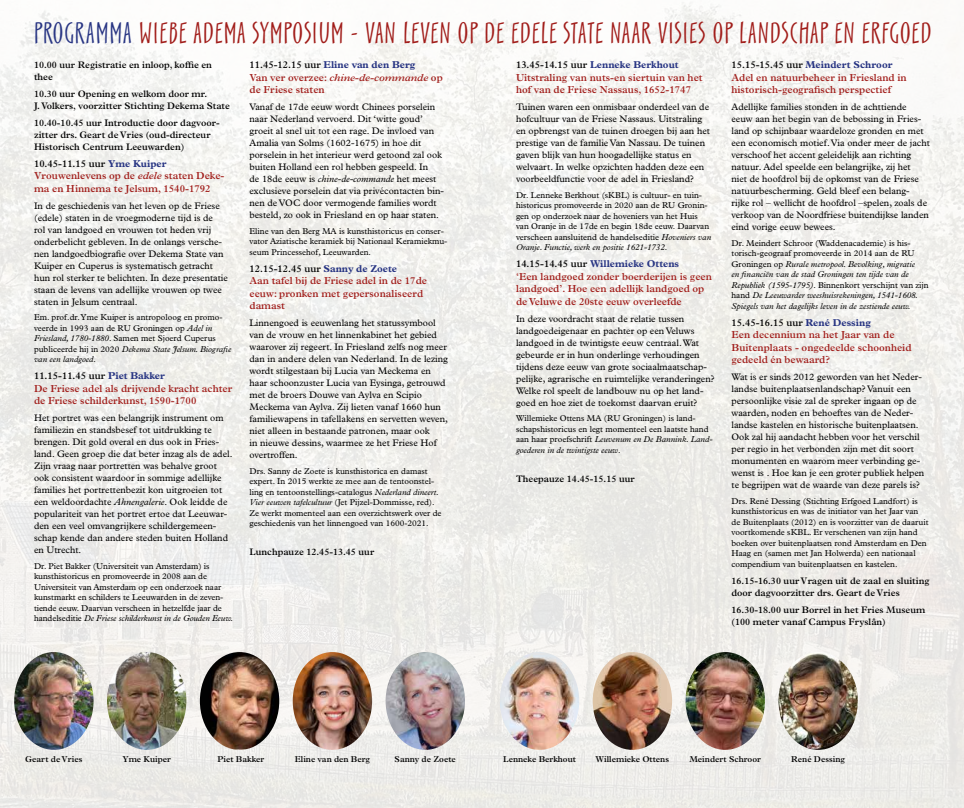
<style>
.page{position:relative;width:964px;height:808px;background:#fff}
.page>*{position:absolute;margin:0;border:0;box-sizing:border-box;transform-origin:0 0}
.t1{font:32px "Scamp";letter-spacing:.035em;color:#a11d1a}
.t2{font:600 10.2px/12.5px "Plantin";color:#a11d1a}
.t3{font:700 10px "Plantin";color:#283583}
.t4{font:600 10px "Plantin";color:#000}
.t5{font:9.5px/12px "Plantin";color:#000}
.t6{font:600 9.5px/12px "Plantin";color:#000}
.t7{font:8.5px/10.5px "Plantin";color:#000}
.t8{font:italic 8.5px/10.5px "Plantin";color:#000}
.t9{font:600 8.5px "Plantin";color:#000}
.s1{color:#283583}
.s2{font-weight:700;color:#283583}
.s3{font-style:italic}
.s4{font-weight:600;color:#000}
.s5{font-style:normal}
</style>
<div class="page">
<img style="left:0;top:2px;width:964px;height:806px">
<img style="left:14px;top:652px;width:80px;height:98px">
<img style="left:386px;top:652px;width:79px;height:98px">
<img style="left:200px;top:652px;width:79px;height:98px">
<img style="left:593px;top:652px;width:79px;height:98px">
<img style="left:107px;top:652px;width:79px;height:98px">
<img style="left:500px;top:652px;width:79px;height:98px">
<img style="left:293px;top:652px;width:79px;height:98px">
<img style="left:685px;top:652px;width:80px;height:98px">
<img style="left:778px;top:652px;width:80px;height:98px">
<h1 class="t1" style="left:34px;top:18px;width:898px"><span class="s1">PROGRAMMA</span> WIEBE ADEMA SYMPOSIUM - VAN LEVEN OP DE EDELE STATE NAAR VISIES OP LANDSCHAP EN ERFGOED</h1>
<p class="t6" style="left:34px;top:59px;width:179px">10.00 uur Registratie en inloop, koffie en thee</p>
<p class="t6" style="left:34px;top:88px;width:197px">10.30 uur Opening en welkom door mr.<br>J. Volkers, voorzitter Stichting Dekema State</p>
<p class="t6" style="left:34px;top:117px;width:187px">10.40-10.45 uur Introductie door dagvoor&shy;zitter drs. Geart de Vries (oud-directeur<br>Historisch Centrum Leeuwarden)</p>
<p class="t4" style="left:34px;top:158px;width:134px">10.45-11.15 uur <span class="s2">Yme Kuiper</span></p>
<p class="t2" style="left:34px;top:170px;width:192px">Vrouwenlevens op de <span class="s3">edele</span> staten Deke&shy;ma en Hinnema te Jelsum, 1540-1792</p>
<p class="t5" style="left:34px;top:199px;width:195px">In de geschiedenis van het leven op de Friese (edele) staten in de vroegmoderne tijd is de<br>rol van landgoed en vrouwen tot heden vrij onderbelicht gebleven. In de onlangs versche&shy;nen landgoedbiografie over Dekema State van Kuiper en Cuperus is systematisch getracht hun rol sterker te belichten. In deze presentatie staan de levens van adellijke vrouwen op twee staten in Jelsum centraal.</p>
<p class="t7" style="left:34px;top:312px;width:199px">Em. prof.dr. Yme Kuiper is antropoloog en promo&shy;veerde in 1993 aan de RU Groningen op <span class="s3">Adel in Friesland, 1780-1880</span>. Samen met Sjoerd Cuperus publiceerde hij in 2020 <span class="s3">Dekema State Jelsum. Biografie van een landgoed</span>.</p>
<p class="t4" style="left:34px;top:370px;width:132px">11.15-11.45 uur <span class="s2">Piet Bakker</span></p>
<p class="t2" style="left:34px;top:382px;width:200px">De Friese adel als drijvende kracht achter de Friese schilderkunst, 1590-1700</p>
<p class="t5" style="left:34px;top:412px;width:200px">Het portret was een belangrijk instrument om familiezin en standsbesef tot uitdrukking te brengen. Dit gold overal en dus ook in Fries&shy;land. Geen groep die dat beter inzag als de adel.<br>Zijn vraag naar portretten was behalve groot ook consistent waardoor in sommige adellijke families het portrettenbezit kon uitgroeien tot een weldoordachte <span class="s3">Ahnengalerie</span>. Ook leidde de populariteit van het portret ertoe dat Leeuwar&shy;den een veel omvangrijkere schildergemeen&shy;schap kende dan andere steden buiten Holland en Utrecht.</p>
<p class="t7" style="left:34px;top:561px;width:201px">Dr. Piet Bakker (Universiteit van Amsterdam) is kunsthistoricus en promoveerde in 2008 aan de Universiteit van Amsterdam op een onderzoek naar kunstmarkt en schilders te Leeuwarden in de zeven&shy;tiende eeuw. Daarvan verscheen in hetzelfde jaar de handelseditie <span class="s3">De Friese schilderkunst in de Gouden Eeuw.</span></p>
<p class="t3" style="left:249px;top:59px;width:167px"><span class="s4">11.45-12.15 uur</span> Eline van den Berg</p>
<p class="t2" style="left:249px;top:71px;width:195px">Van ver overzee: <span class="s3">chine-de-commande</span> op de Friese staten</p>
<p class="t5" style="left:249px;top:101px;width:196px">Vanaf de 17de eeuw wordt Chinees porselein naar Nederland vervoerd. Dit ‘witte goud’ groeit al snel uit tot een rage. De invloed van Amalia van Solms (1602-1675) in hoe dit porselein in het interieur werd getoond zal ook buiten Holland een rol hebben gespeeld. In<br>de 18de eeuw is <span class="s3">chine-de-commande</span> het meest exclusieve porselein dat via privécontacten bin&shy;nen de VOC door vermogende families wordt besteld, zo ook in Friesland en op haar staten.</p>
<p class="t7" style="left:249px;top:226px;width:199px">Eline van den Berg MA is kunsthistoricus en conser&shy;vator Aziatische keramiek bij Nationaal Keramiekmu&shy;seum Princessehof, Leeuwarden.</p>
<p class="t4" style="left:249px;top:263px;width:149px">12.15-12.45 uur <span class="s2">Sanny de Zoete</span></p>
<p class="t2" style="left:249px;top:275px;width:179px">Aan tafel bij de Friese adel in de 17de eeuw: pronken met gepersonaliseerd damast</p>
<p class="t5" style="left:249px;top:317px;width:200px">Linnengoed is eeuwenlang het statussymbool van de vrouw en het linnenkabinet het gebied waarover zij regeert. In Friesland zelfs nog meer dan in andere delen van Nederland. In de lezing wordt stilgestaan bij Lucia van Meckema en haar schoonzuster Lucia van Eysinga, getrouwd met de broers Douwe van Aylva en Scipio Meckema van Aylva. Zij lieten vanaf 1660 hun familiewapens in tafellakens en servetten weven, niet alleen in bestaande patronen, maar ook<br>in nieuwe dessins, waarmee ze het Friese Hof overtroffen.</p>
<p class="t7" style="left:249px;top:466px;width:194px">Drs. Sanny de Zoete is kunsthistorica en damast expert. In 2015 werkte ze mee aan de tentoonstel&shy;ling en tentoonstellings-catalogus <span class="s3">Nederland dineert.<br>Vier eeuwen tafelcultuur</span> (Jet Pijzel-Dommisse, red).<br>Ze werkt momenteel aan een overzichtswerk over de geschiedenis van het linnengoed van 1600-2021.</p>
<p class="t6" style="left:249px;top:546px;width:126px">Lunchpauze 12.45-13.45 uur</p>
<p class="t3" style="left:516px;top:59px;width:164px"><span class="s4">13.45-14.15 uur</span> Lenneke Berkhout</p>
<p class="t2" style="left:516px;top:71px;width:188px">Uitstraling van nuts-en siertuin van het hof van de Friese Nassaus, 1652-1747</p>
<p class="t5" style="left:516px;top:101px;width:195px">Tuinen waren een onmisbaar onderdeel van de hofcultuur van de Friese Nassaus. Uitstraling en opbrengst van de tuinen droegen bij aan het prestige van de familie Van Nassau. De tuinen gaven blijk van hun hoogadellijke status en welvaart. In welke opzichten hadden deze een voorbeeldfunctie voor de adel in Friesland?</p>
<p class="t7" style="left:516px;top:190px;width:197px">Dr. Lenneke Berkhout (sKBL) is cultuur- en tuin&shy;historicus promoveerde in 2020 aan de RU Gronin&shy;gen op onderzoek naar de hoveniers van het Huis van Oranje in de 17de en begin 18de eeuw. Daarvan verscheen aansluitend de handelseditie <span class="s3">Hoveniers van Oranje. Functie, werk en positie 1621-1732</span>.</p>
<p class="t3" style="left:516px;top:258px;width:165px"><span class="s4">14.15-14.45 uur</span> Willemieke Ottens</p>
<p class="t2" style="left:516px;top:270px;width:197px">‘Een landgoed zonder boerderijen is geen landgoed’. Hoe een adellijk landgoed op de Veluwe de 20ste eeuw overleefde</p>
<p class="t5" style="left:516px;top:313px;width:200px">In deze voordracht staat de relatie tussen landgoedeigenaar en pachter op een Veluws landgoed in de twintigste eeuw centraal. Wat gebeurde er in hun onderlinge verhoudingen tijdens deze eeuw van grote sociaalmaatschap&shy;pelijke, agrarische en ruimtelijke veranderingen?<br>Welke rol speelt de landbouw nu op het land&shy;goed en hoe ziet de toekomst daarvan eruit?</p>
<p class="t7" style="left:516px;top:413px;width:198px">Willemieke Ottens MA (RU Groningen) is land&shy;schapshistoricus en legt momenteel een laatste hand aan haar proefschrift <span class="s3">Leuvenum en De Bannink. Land&shy;goederen in de twintigste eeuw</span>.</p>
<p class="t6" style="left:516px;top:473px;width:120px">Theepauze 14.45-15.15 uur</p>
<p class="t3" style="left:731px;top:59px;width:163px"><span class="s4">15.15-15.45 uur</span> Meindert Schroor</p>
<p class="t2" style="left:731px;top:71px;width:177px">Adel en natuurbeheer in Friesland in historisch-geografisch perspectief</p>
<p class="t5" style="left:731px;top:101px;width:200px">Adellijke families stonden in de achttiende eeuw aan het begin van de bebossing in Fries&shy;land op schijnbaar waardeloze gronden en met een economisch motief. Via onder meer de jacht verschoof het accent geleidelijk aan richting natuur. Adel speelde een belangrijke, zij het<br>niet de hoofdrol bij de opkomst van de Friese natuurbescherming. Geld bleef een belang-<br>rijke rol – wellicht de hoofdrol –spelen, zoals de verkoop van de Noordfriese buitendijkse landen eind vorige eeuw bewees.</p>
<p class="t8" style="left:731px;top:238px;width:199px"><span class="s5">Dr. Meindert Schroor (Waddenacademie) is his&shy;torisch-geograaf promoveerde in 2014 aan de RU Groningen op</span> Rurale metropool. Bevolking, migratie<br>en financiën van de stad Groningen ten tijde van de Republiek (1595-1795). <span class="s5">Binnenkort verschijnt van zijn hand</span> De Leeuwarder weeshuisrekeningen, 1541-1608.<br>Spiegels van het dagelijks leven in de zestiende eeuw.</p>
<p class="t4" style="left:731px;top:317px;width:141px">15.45-16.15 uur <span class="s2">René Dessing</span></p>
<p class="t2" style="left:731px;top:329px;width:182px">Een decennium na het Jaar van de<br>Buitenplaats - ongedeelde schoonheid gedeeld én bewaard?</p>
<p class="t5" style="left:731px;top:371px;width:194px">Wat is er sinds 2012 geworden van het Neder&shy;landse buitenplaatsenlandschap? Vanuit een persoonlijke visie zal de spreker ingaan op de waarden, noden en behoeftes van de Neder&shy;landse kastelen en historische buitenplaatsen.<br>Ook zal hij aandacht hebben voor het verschil per regio in het verbonden zijn met dit soort monumenten en waarom meer verbinding ge&shy;wenst is . Hoe kan je een groter publiek helpen te begrijpen wat de waarde van deze parels is?</p>
<p class="t7" style="left:731px;top:496px;width:198px">Drs. René Dessing (Stichting Erfgoed Landfort) is kunsthistoricus en was de initiator van het Jaar van de Buitenplaats (2012) en is voorzitter van de daaruit voortkomende sKBL. Er verschenen van zijn hand boeken over buitenplaatsen rond Amsterdam en Den Haag en (samen met Jan Holwerda) een nationaal compendium van buitenplaatsen en kastelen.</p>
<p class="t6" style="left:731px;top:575px;width:199px">16.15-16.30 uur Vragen uit de zaal en sluiting door dagvoorzitter drs. Geart de Vries</p>
<p class="t6" style="left:731px;top:604px;width:195px">16.30-18.00 uur Borrel in het Fries Museum (100 meter vanaf Campus Fryslân)</p>
<p class="t9" style="left:25px;top:754px;width:59px">Geart de Vries</p>
<p class="t9" style="left:122px;top:754px;width:50px">Yme Kuiper</p>
<p class="t9" style="left:218px;top:754px;width:48px">Piet Bakker</p>
<p class="t9" style="left:295px;top:754px;width:77px">Eline van den Berg</p>
<p class="t9" style="left:395px;top:754px;width:63px">Sanny de Zoete</p>
<p class="t9" style="left:503px;top:754px;width:75px">Lenneke Berkhout</p>
<p class="t9" style="left:596px;top:754px;width:75px">Willemieke Ottens</p>
<p class="t9" style="left:689px;top:754px;width:73px">Meindert Schroor</p>
<p class="t9" style="left:791px;top:754px;width:55px">René Dessing</p>
</div>
